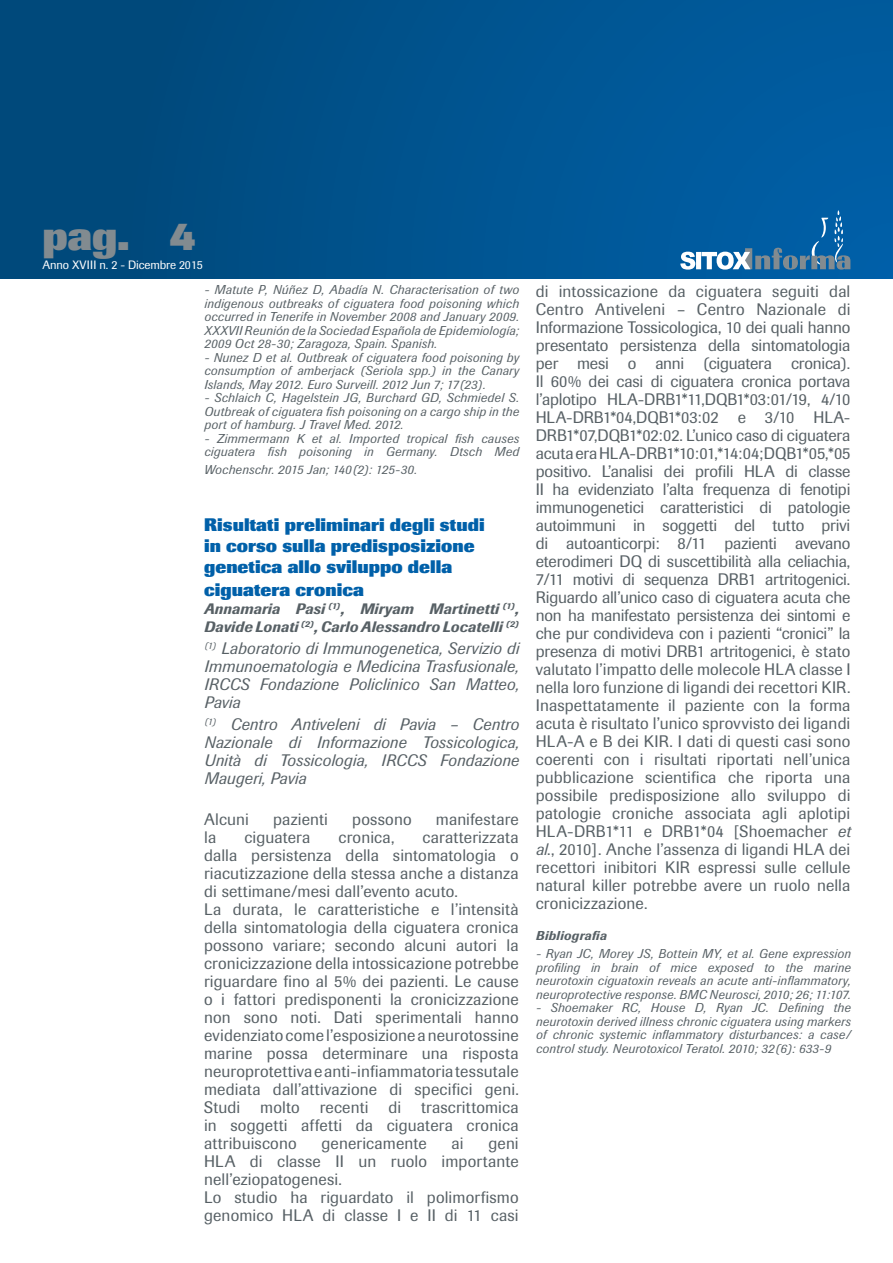
<style>
.page{position:relative;width:893px;height:1263px;background:#fff}
.page>*{position:absolute;margin:0;border:0;box-sizing:border-box;transform-origin:0 0}
.t1{font:800 40.5px "Imago";color:#828b90}
.t2{font:800 18px/21.5px "Imago";letter-spacing:.005em;color:#0060a9}
.t3{font:16.5px/18px "Imago";letter-spacing:.01em;color:#576065}
.t4{font:italic 16.5px/18px "Imago";letter-spacing:.015em;color:#576065;text-align:justify}
.t5{font:italic 500 15px/18px "Imago";letter-spacing:.015em;color:#576065}
.t6{font:italic 12.75px/13.5px "Imago";letter-spacing:.025em;color:#576065;text-align:justify}
.t7{font:italic 500 12.75px "Imago";letter-spacing:.03em;color:#576065}
.t8{font:12px "Imago";letter-spacing:-.01em;color:#fff}
.s1{font-style:italic}
</style>
<div class="page">
<div style="left:0;top:0;width:893px;height:278px;background:linear-gradient(to right,#004777,#005fa5)"></div>
<svg style="left:680px;top:210px;width:170px;height:60px;background:#2570a9"></svg>
<h1 class="t1" style="left:43px;top:212px;width:155px">pag. 4</h1>
<p class="t8" style="left:43px;top:258px;width:162px">Anno XVIII n. 2 - Dicembre 2015</p>
<p class="t6" style="left:204px;top:283px;width:316px">- Matute P, Núñez D, Abadía N. Characterisation of two indigenous outbreaks of ciguatera food poisoning which occurred in Tenerife in November 2008 and January 2009.<br>XXXVII Reunión de la Sociedad Española de Epidemiología; 2009 Oct 28-30; Zaragoza, Spain. Spanish.</p>
<p class="t6" style="left:204px;top:351px;width:316px">- Nunez D et al. Outbreak of ciguatera food poisoning by consumption of amberjack (Seriola spp.) in the Canary Islands, May 2012. Euro Surveill. 2012 Jun 7; 17(23).</p>
<p class="t6" style="left:204px;top:391px;width:316px">- Schlaich C, Hagelstein JG, Burchard GD, Schmiedel S.<br>Outbreak of ciguatera fish poisoning on a cargo ship in the port of hamburg. J Travel Med. 2012.</p>
<p class="t6" style="left:204px;top:432px;width:316px">- Zimmermann K et al. Imported tropical fish causes ciguatera fish poisoning in Germany. Dtsch Med</p>
<p class="t6" style="left:204px;top:463px;width:214px">Wochenschr. 2015 Jan; 140(2): 125-30.</p>
<p class="t2" style="left:204px;top:514px;width:282px">Risultati preliminari degli studi in corso sulla predisposizione genetica allo sviluppo della ciguatera cronica</p>
<p class="t5" style="left:204px;top:600px;width:316px">Annamaria Pasi <sup>(1)</sup>, Miryam Martinetti <sup>(1)</sup>,<br>Davide Lonati <sup>(2)</sup>, Carlo Alessandro Locatelli <sup>(2)</sup></p>
<p class="t4" style="left:204px;top:639px;width:316px"><sup>(1)</sup> Laboratorio di Immunogenetica, Servizio di Immunoematologia e Medicina Trasfusionale, IRCCS Fondazione Policlinico San Matteo, Pavia</p>
<p class="t4" style="left:204px;top:716px;width:316px"><sup>(1)</sup> Centro Antiveleni di Pavia – Centro Nazionale di Informazione Tossicologica, Unità di Tossicologia, IRCCS Fondazione Maugeri, Pavia</p>
<p class="t3" style="left:204px;top:810px;width:46px">Alcuni</p>
<p class="t3" style="left:273px;top:810px;width:56px">pazienti</p>
<p class="t3" style="left:352px;top:810px;width:61px">possono</p>
<p class="t3" style="left:436px;top:810px;width:84px">manifestare</p>
<p class="t3" style="left:204px;top:828px;width:14px">la</p>
<p class="t3" style="left:244px;top:828px;width:68px">ciguatera</p>
<p class="t3" style="left:339px;top:828px;width:57px">cronica,</p>
<p class="t3" style="left:204px;top:828px;width:316px;text-indent:219px">caratterizzata dalla persistenza della sintomatologia o riacutizzazione della stessa anche a distanza di settimane/mesi dall’evento acuto.<br>La durata, le caratteristiche e l’intensità della sintomatologia della ciguatera cronica possono variare; secondo alcuni autori la cronicizzazione della intossicazione potrebbe riguardare fino al 5% dei pazienti. Le cause o i fattori predisponenti la cronicizzazione non sono noti. Dati sperimentali hanno evidenziato come l’esposizione a neurotossine marine possa determinare una risposta neuroprotettiva e anti-infiammatoria tessutale mediata dall’attivazione di specifici geni.<br>Studi molto recenti di trascrittomica in soggetti affetti da ciguatera cronica attribuiscono</p>
<p class="t3" style="left:204px;top:1134px;width:316px;text-indent:284px">geni<br>HLA di classe II un ruolo importante nell’eziopatogenesi.<br>Lo studio ha riguardato il polimorfismo genomico HLA di classe I e II di 11 casi</p>
<p class="t3" style="left:322px;top:1134px;width:107px">genericamente</p>
<p class="t3" style="left:452px;top:1134px;width:14px">ai</p>
<p class="t3" style="left:536px;top:282px;width:316px;text-align:justify">di intossicazione da ciguatera seguiti dal Centro Antiveleni – Centro Nazionale di Informazione Tossicologica, 10 dei quali hanno presentato persistenza della sintomatologia per mesi o anni (ciguatera cronica).<br>Il 60% dei casi di ciguatera cronica portava l’aplotipo HLA-DRB1*11,DQB1*03:01/19, 4/10<br>HLA-DRB1*04,DQB1*03:02 e 3/10 HLA-DRB1*07,DQB1*02:02. L’unico caso di ciguatera acuta era HLA-DRB1*10:01,*14:04;DQB1*05,*05 positivo. L’analisi dei profili HLA di classe II ha evidenziato l’alta frequenza di fenotipi immunogenetici caratteristici di patologie autoimmuni in soggetti del tutto privi di autoanticorpi: 8/11 pazienti avevano eterodimeri DQ di suscettibilità alla celiachia, 7/11 motivi di sequenza DRB1 artritogenici.<br>Riguardo all’unico caso di ciguatera acuta che non ha manifestato persistenza dei sintomi e che pur condivideva con i pazienti “cronici” la presenza di motivi DRB1 artritogenici, è stato valutato l’impatto delle molecole HLA classe I nella loro funzione di ligandi dei recettori KIR.<br>Inaspettatamente il paziente con la forma acuta è risultato l’unico sprovvisto dei ligandi HLA-A e B dei KIR. I dati di questi casi sono coerenti con i risultati riportati nell’unica pubblicazione scientifica che riporta una possibile predisposizione allo sviluppo di patologie croniche associata agli aplotipi HLA-DRB1*11 e DRB1*04 [Shoemacher <span class="s1">et al</span>., 2010]. Anche l’assenza di ligandi HLA dei recettori inibitori KIR espressi sulle cellule natural killer potrebbe avere un ruolo nella cronicizzazione.</p>
<p class="t7" style="left:536px;top:928px;width:72px">Bibliografia</p>
<p class="t6" style="left:536px;top:947px;width:316px">- Ryan JC, Morey JS, Bottein MY, et al. Gene expression profiling in brain of mice exposed to the marine neurotoxin ciguatoxin reveals an acute anti-inflammatory, neuroprotective response. BMC Neurosci, 2010; 26; 11:107.</p>
<p class="t6" style="left:536px;top:1001px;width:316px">- Shoemaker RC, House D, Ryan JC. Defining the neurotoxin derived illness chronic ciguatera using markers of chronic systemic inflammatory disturbances: a case/ control study. Neurotoxicol Teratol. 2010; 32(6): 633-9</p>
</div>
